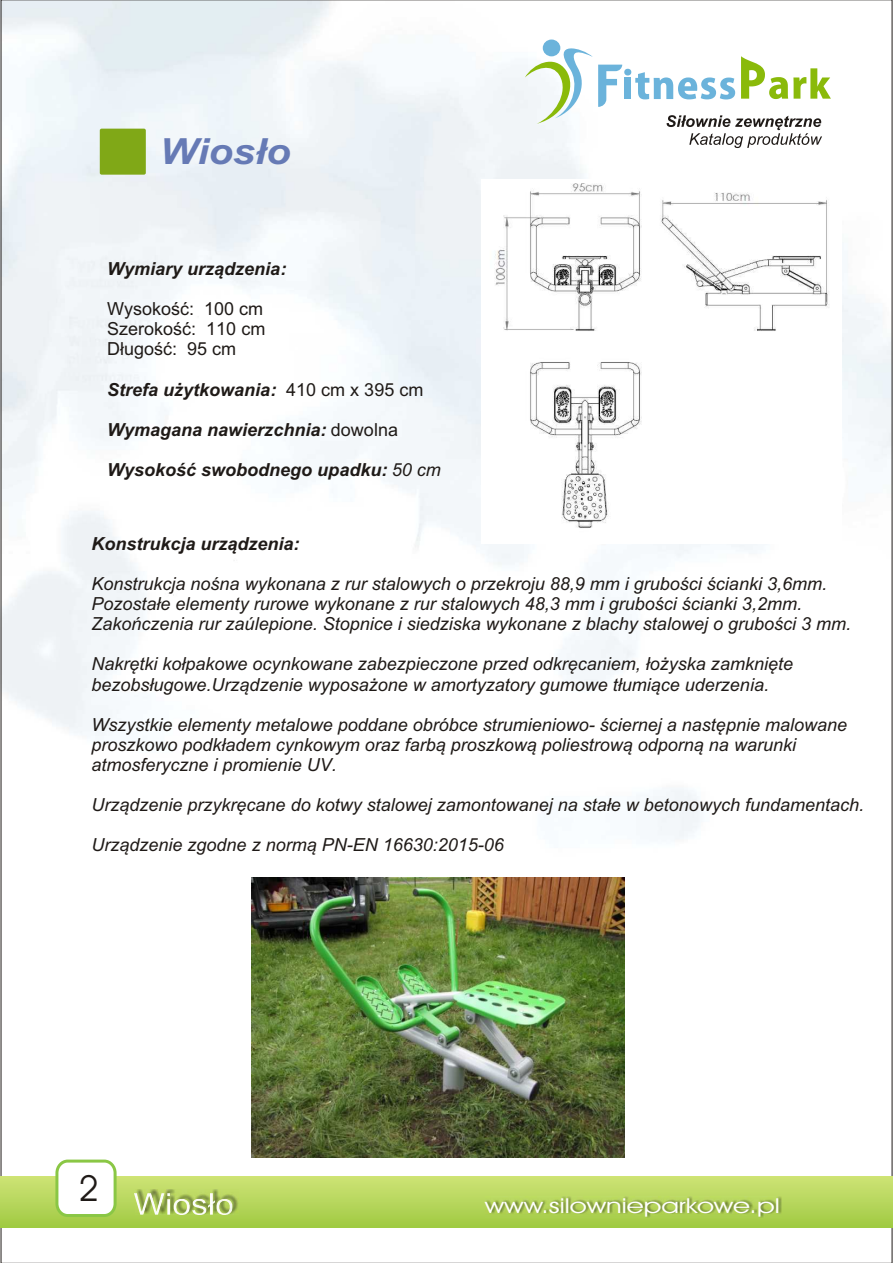
<style>
.page{position:relative;width:894px;height:1263px;background:#fff}
.page>*{position:absolute;margin:0;border:0;box-sizing:border-box;transform-origin:0 0}
.t1{font:italic 700 36px "Arial CE";color:#667ab5;scale:1.11 1}
.t2{font:36px "Avant Garde Bk BT";color:#1f1a17}
.t3{font:20.7px "Avant Garde Bk BT";color:#fff;scale:1.35 1}
.t4{font:italic 18px/20.1px "Arial CE";color:#1f1a17}
.t5{font:italic 700 18px "Arial CE";color:#1f1a17}
.t6{font:18px/20.1px "Arial CE";color:#1f1a17;text-align:justify}
.s1{font-weight:400;font-style:normal}
.s2{font-weight:400}
</style>
<div class="page">
<img style="left:3px;top:2px;width:887px;height:1159px">
<img style="left:1px;top:1176px;width:891px;height:52px">
<div style="left:55px;top:1160px;width:62px;height:57px;background:#fff;border:3px solid #8ac745;border-radius:11px"></div>
<img style="left:485px;top:1196px;width:296px;height:21px">
<img style="left:136px;top:1189px;width:102px;height:25px">
<img style="left:134px;top:1193px;width:99px;height:22px">
<svg style="left:525px;top:40px;width:306px;height:108px"></svg>
<div style="left:100px;top:129px;width:46px;height:46px;background:#80a817;border-radius:2px"></div>
<img style="left:251px;top:877px;width:374px;height:280px">
<img style="left:481px;top:179px;width:360px;height:364px">
<h1 class="t1" style="left:160px;top:138px;width:119px">Wios³o</h1>
<p class="t5" style="left:107px;top:262px;width:181px">Wymiary urz¹dzenia:</p>
<p class="t6" style="left:107px;top:300px;width:160px">Wysokoœæ: 100 cm Szerokoœæ: 110 cm D³ugoœæ: 95 cm</p>
<p class="t5" style="left:107px;top:383px;width:318px">Strefa u¿ytkowania: <span class="s1">410 cm x 395 cm</span></p>
<p class="t5" style="left:107px;top:423px;width:292px">Wymagana nawierzchnia: <span class="s1">dowolna</span></p>
<p class="t5" style="left:107px;top:463px;width:335px">Wysokoœæ swobodnego upadku: <span class="s2">50 cm</span></p>
<p class="t5" style="left:92px;top:537px;width:210px">Konstrukcja urz¹dzenia:</p>
<p class="t4" style="left:92px;top:575px;width:761px">Konstrukcja noœna wykonana z rur stalowych o przekroju 88,9 mm i gruboœci œcianki 3,6mm.<br>Pozosta³e elementy rurowe wykonane z rur stalowych 48,3 mm i gruboœci œcianki 3,2mm.<br>Zakoñczenia rur zaúlepione. Stopnice i siedziska wykonane z blachy stalowej o gruboœci 3 mm.</p>
<p class="t4" style="left:92px;top:656px;width:703px">Nakrêtki ko³pakowe ocynkowane zabezpieczone przed odkrêcaniem, ³o¿yska zamkniête bezobs³ugowe.Urz¹dzenie wyposa¿one w amortyzatory gumowe t³umi¹ce uderzenia.</p>
<p class="t4" style="left:92px;top:716px;width:757px">Wszystkie elementy metalowe poddane obróbce strumieniowo- œciernej a nastêpnie malowane proszkowo podk³adem cynkowym oraz farb¹ proszkow¹ poliestrow¹ odporn¹ na warunki atmosferyczne i promienie UV.</p>
<p class="t4" style="left:92px;top:796px;width:774px">Urz¹dzenie przykrêcane do kotwy stalowej zamontowanej na sta³e w betonowych fundamentach.</p>
<p class="t4" style="left:92px;top:837px;width:414px">Urz¹dzenie zgodne z norm¹ PN-EN 16630:2015-06</p>
<h1 class="t2" style="left:78px;top:1173px;width:22px">2</h1>
<p class="t3" style="left:485px;top:1197px;width:220px">www.silownieparkowe.pl</p>
</div>
